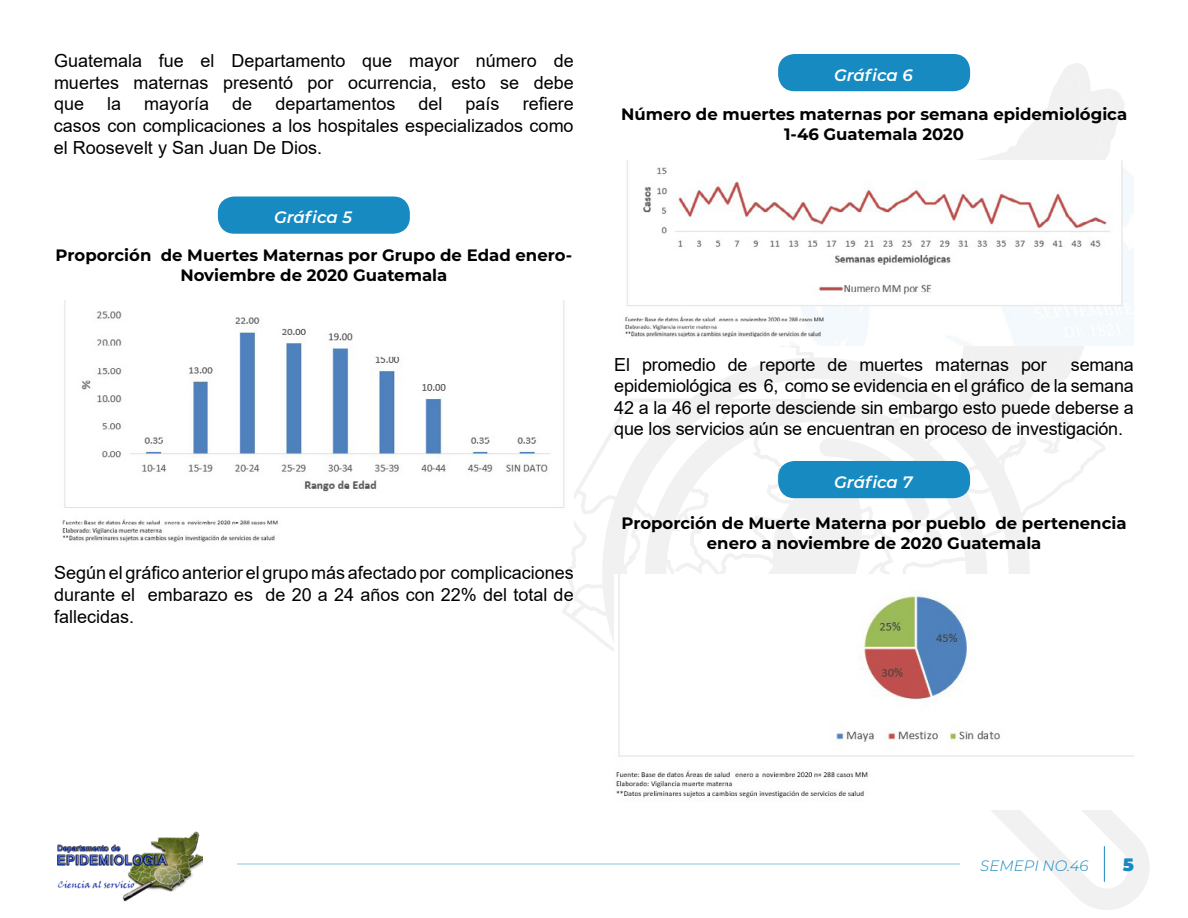
<style>
.page{position:relative;width:1188px;height:918px;background:#fff}
.page>*{position:absolute;margin:0;border:0;box-sizing:border-box;transform-origin:0 0}
.t1{font:18px/21.6px "Arial";color:#000;text-align:justify}
.t2{font:900 18px "Montserrat";color:#178ac2}
.t3{font:700 16.5px/19.8px "Montserrat";color:#000;text-align:center}
.t4{font:italic 600 16.5px "Montserrat";letter-spacing:-.005em;color:#fff}
.t5{font:italic 300 15px "Montserrat";color:#178ac2}
</style>
<div class="page">
<svg style="left:1021px;top:63px;width:103px;height:73px;fill:#f1f1f1"></svg>
<svg style="left:602px;top:810px;width:547px;height:100px"></svg>
<svg style="left:572px;top:136px;width:542px;height:516px"></svg>
<img style="left:57px;top:831px;width:145px;height:70px">
<hr style="left:1104px;top:846px;width:1px;height:36px;background:#178ac2">
<hr style="left:237px;top:864px;width:723px;height:1px;background:#178ac2">
<div style="left:218px;top:196px;width:192px;height:38px;background:#178ac2;border-radius:16px"></div>
<div style="left:778px;top:461px;width:192px;height:37px;background:#178ac2;border-radius:16px"></div>
<div style="left:778px;top:54px;width:192px;height:37px;background:#178ac2;border-radius:16px"></div>
<img style="left:62px;top:301px;width:512px;height:245px">
<img style="left:614px;top:160px;width:520px;height:186px">
<img style="left:614px;top:575px;width:520px;height:223px">
<p class="t1" style="left:54px;top:50px;width:521px">Guatemala fue el Departamento que mayor número de muertes maternas presentó por ocurrencia, esto se debe que</p>
<p class="t1" style="left:54px;top:93px;width:521px;text-indent:469px">refiere casos con complicaciones a los hospitales especializados como el Roosevelt y San Juan De Dios.</p>
<p class="t1" style="left:107px;top:93px;width:16px">la</p>
<p class="t1" style="left:144px;top:93px;width:67px">mayoría</p>
<p class="t1" style="left:232px;top:93px;width:22px">de</p>
<p class="t1" style="left:275px;top:93px;width:122px">departamentos</p>
<p class="t1" style="left:419px;top:93px;width:26px">del</p>
<p class="t1" style="left:466px;top:93px;width:36px">país</p>
<p class="t4" style="left:274px;top:206px;width:79px">Gráfica 5</p>
<p class="t3" style="left:56px;top:245px;width:518px">Proporción de Muertes Maternas por Grupo de Edad enero-<br>Noviembre de 2020 Guatemala</p>
<p class="t1" style="left:54px;top:562px;width:521px">Según el gráfico anterior el grupo más afectado por complicaciones durante el embarazo es de 20 a 24 años con 22% del total de fallecidas.</p>
<p class="t4" style="left:834px;top:63px;width:80px">Gráfica 6</p>
<p class="t3" style="left:621px;top:103px;width:508px">Número de muertes maternas por semana epidemiológica<br>1-46 Guatemala 2020</p>
<p class="t1" style="left:614px;top:353px;width:434px">El promedio de reporte de muertes maternas por</p>
<p class="t1" style="left:614px;top:353px;width:521px;text-indent:457px">semana epidemiológica es 6, como se evidencia en el gráfico de la semana 42 a la 46 el reporte desciende sin embargo esto puede deberse a que los servicios aún se encuentran en proceso de investigación.</p>
<p class="t4" style="left:834px;top:470px;width:80px">Gráfica 7</p>
<p class="t3" style="left:622px;top:513px;width:507px">Proporción de Muerte Materna por pueblo de pertenencia enero a noviembre de 2020 Guatemala</p>
<p class="t5" style="left:980px;top:856px;width:110px">SEMEPI NO.46</p>
<p class="t2" style="left:1123px;top:851px;width:13px">5</p>
</div>
